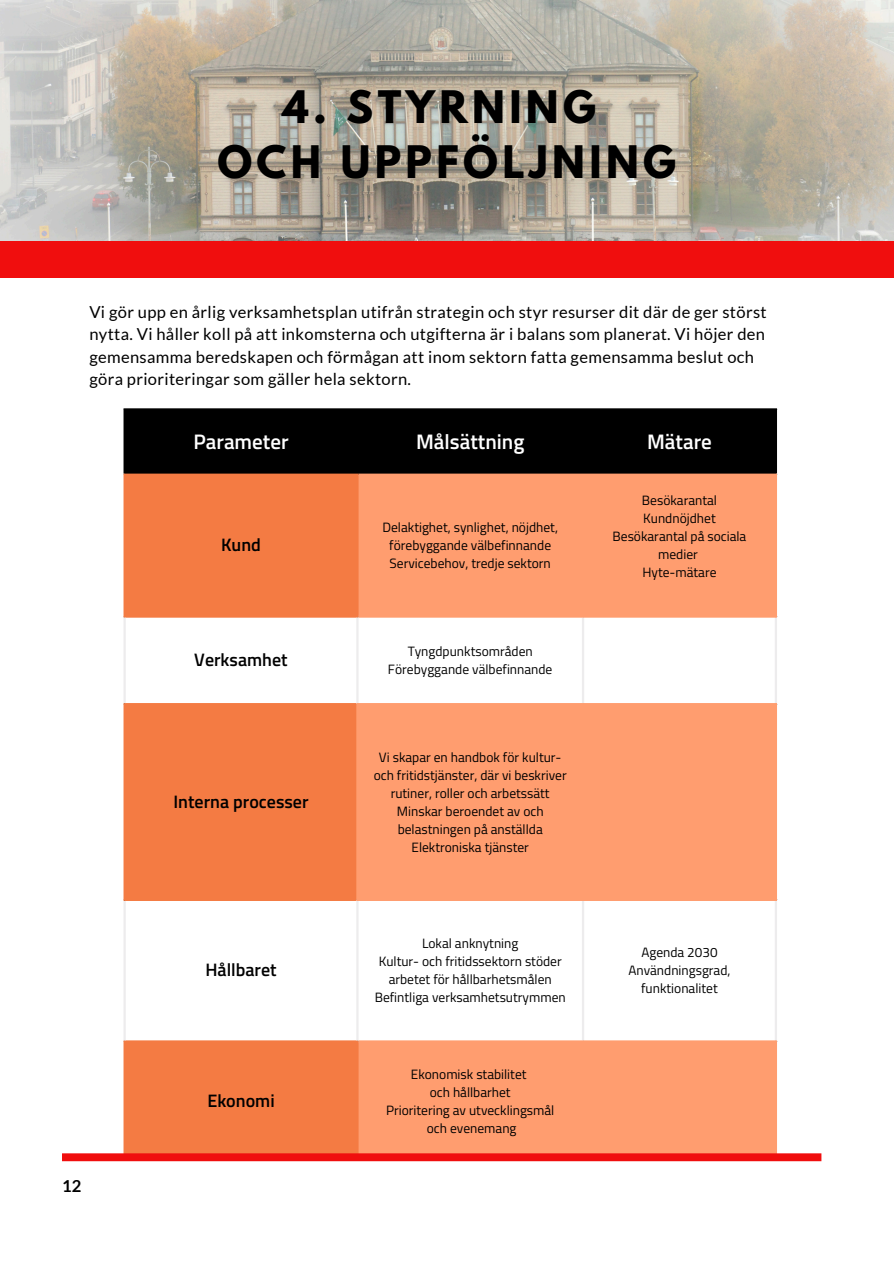
<style>
.page{position:relative;width:894px;height:1264px;background:#fff}
.page>*{position:absolute;margin:0;border:0;box-sizing:border-box;transform-origin:0 0}
.t1{font:700 39.75px/55.2px "League Spartan";letter-spacing:.11em;color:#000;text-align:center}
.t2{font:600 21px "Titillium Web";color:#fff}
.t3{font:600 18px "Titillium Web";color:#000}
.t4{font:16.5px "Lato";letter-spacing:.02em;color:#000}
.t5{font:700 16.5px "Lato";color:#000}
.t6{font:13.5px/18px "Titillium Web";color:#000;text-align:center}
</style>
<div class="page">
<img style="left:0;top:0;width:893px;height:241px">
<div style="left:0;top:241px;width:893px;height:36px;background:#f00e0e"></div>
<div style="left:126px;top:410px;width:648px;height:63px;background:#000"></div>
<div style="left:126px;top:476px;width:230px;height:677px;background:#f47b43"></div>
<div style="left:358px;top:476px;width:416px;height:677px;background:#ff9d6f"></div>
<svg style="left:126px;top:617px;width:648px;height:423px"></svg>
<hr style="left:123px;top:410px;width:3px;height:63px;background:#000">
<hr style="left:356px;top:410px;width:2px;height:63px;background:#000">
<hr style="left:581px;top:410px;width:3px;height:63px;background:#000">
<hr style="left:774px;top:410px;width:2px;height:63px;background:#000">
<hr style="left:123px;top:408px;width:653px;height:2px;background:#000">
<hr style="left:123px;top:476px;width:3px;height:139px;background:#f47b43">
<hr style="left:123px;top:705px;width:3px;height:193px;background:#f47b43">
<hr style="left:123px;top:1042px;width:3px;height:116px;background:#f47b43">
<hr style="left:356px;top:476px;width:2px;height:139px;background:#f47b43">
<hr style="left:356px;top:1042px;width:2px;height:116px;background:#f47b43">
<hr style="left:123px;top:473px;width:235px;height:3px;background:#f47b43">
<hr style="left:123px;top:615px;width:235px;height:2px;background:#f47b43">
<hr style="left:123px;top:703px;width:233px;height:2px;background:#f47b43">
<hr style="left:123px;top:898px;width:233px;height:3px;background:#f47b43">
<hr style="left:123px;top:1040px;width:235px;height:2px;background:#f47b43">
<hr style="left:123px;top:617px;width:3px;height:86px;background:#edeced">
<hr style="left:123px;top:901px;width:3px;height:139px;background:#edeced">
<hr style="left:356px;top:617px;width:2px;height:86px;background:#edeced">
<hr style="left:356px;top:901px;width:2px;height:139px;background:#edeced">
<hr style="left:581px;top:617px;width:3px;height:86px;background:#edeced">
<hr style="left:581px;top:901px;width:3px;height:139px;background:#edeced">
<hr style="left:774px;top:617px;width:2px;height:86px;background:#edeced">
<hr style="left:774px;top:901px;width:2px;height:139px;background:#edeced">
<hr style="left:356px;top:705px;width:2px;height:193px;background:#ff9d6f">
<hr style="left:581px;top:476px;width:3px;height:139px;background:#ff9d6f">
<hr style="left:581px;top:705px;width:3px;height:193px;background:#ff9d6f">
<hr style="left:581px;top:1042px;width:3px;height:116px;background:#ff9d6f">
<hr style="left:774px;top:476px;width:2px;height:139px;background:#ff9d6f">
<hr style="left:774px;top:705px;width:2px;height:193px;background:#ff9d6f">
<hr style="left:774px;top:1042px;width:2px;height:116px;background:#ff9d6f">
<hr style="left:358px;top:473px;width:418px;height:3px;background:#ff9d6f">
<hr style="left:358px;top:615px;width:418px;height:2px;background:#ff9d6f">
<hr style="left:356px;top:703px;width:420px;height:2px;background:#ff9d6f">
<hr style="left:356px;top:898px;width:420px;height:3px;background:#ff9d6f">
<hr style="left:358px;top:1040px;width:418px;height:2px;background:#ff9d6f">
<div style="left:62px;top:1153px;width:759px;height:8px;background:#f00e0e"></div>
<h1 class="t1" style="left:217px;top:84px;width:460px">4. STYRNING<br>OCH UPPFÖLJNING</h1>
<p class="t4" style="left:89px;top:301px;width:678px">Vi gör upp en årlig verksamhetsplan utifrån strategin och styr resurser dit där de ger störst</p>
<p class="t4" style="left:89px;top:324px;width:677px">nytta. Vi håller koll på att inkomsterna och utgifterna är i balans som planerat. Vi höjer den</p>
<p class="t4" style="left:89px;top:346px;width:666px">gemensamma beredskapen och förmågan att inom sektorn fatta gemensamma beslut och</p>
<p class="t4" style="left:89px;top:369px;width:323px">göra prioriteringar som gäller hela sektorn.</p>
<p class="t2" style="left:193px;top:425px;width:97px">Parameter</p>
<p class="t2" style="left:416px;top:425px;width:110px">Målsättning</p>
<p class="t2" style="left:646px;top:425px;width:66px">Mätare</p>
<p class="t3" style="left:221px;top:531px;width:41px">Kund</p>
<p class="t3" style="left:194px;top:645px;width:95px">Verksamhet</p>
<p class="t3" style="left:173px;top:787px;width:137px">Interna processer</p>
<p class="t6" style="left:382px;top:518px;width:177px">Delaktighet, synlighet, nöjdhet, förebyggande välbefinnande</p>
<p class="t6" style="left:389px;top:554px;width:163px">Servicebehov, tredje sektorn</p>
<p class="t6" style="left:407px;top:642px;width:127px">Tyngdpunktsområden</p>
<p class="t6" style="left:388px;top:660px;width:166px">Förebyggande välbefinnande</p>
<p class="t6" style="left:373px;top:747px;width:194px">Vi skapar en handbok för kultur&shy;och fritidstjänster, där vi beskriver rutiner, roller och arbetssätt</p>
<p class="t6" style="left:397px;top:801px;width:148px;text-align:left">Minskar beroendet av och belastningen på anställda</p>
<p class="t6" style="left:411px;top:837px;width:119px">Elektroniska tjänster</p>
<p class="t6" style="left:641px;top:491px;width:77px">Besökarantal</p>
<p class="t6" style="left:643px;top:509px;width:74px">Kundnöjdhet</p>
<p class="t6" style="left:612px;top:527px;width:135px">Besökarantal på sociala medier</p>
<p class="t6" style="left:642px;top:563px;width:76px">Hyte-mätare</p>
<p class="t5" style="left:62px;top:1175px;width:21px">12</p>
<p class="t3" style="left:205px;top:956px;width:73px">Hållbaret</p>
<p class="t3" style="left:207px;top:1086px;width:69px">Ekonomi</p>
<p class="t6" style="left:422px;top:934px;width:98px">Lokal anknytning</p>
<p class="t6" style="left:378px;top:952px;width:184px">Kultur- och fritidssektorn stöder arbetet för hållbarhetsmålen</p>
<p class="t6" style="left:374px;top:988px;width:192px">Befintliga verksamhetsutrymmen</p>
<p class="t6" style="left:411px;top:1064px;width:117px">Ekonomisk stabilitet</p>
<p class="t6" style="left:429px;top:1082px;width:82px">och hållbarhet</p>
<p class="t6" style="left:386px;top:1100px;width:170px">Prioritering av utvecklingsmål</p>
<p class="t6" style="left:426px;top:1118px;width:91px">och evenemang</p>
<p class="t6" style="left:641px;top:943px;width:78px">Agenda 2030</p>
<p class="t6" style="left:628px;top:961px;width:104px">Användningsgrad, funktionalitet</p>
</div>
